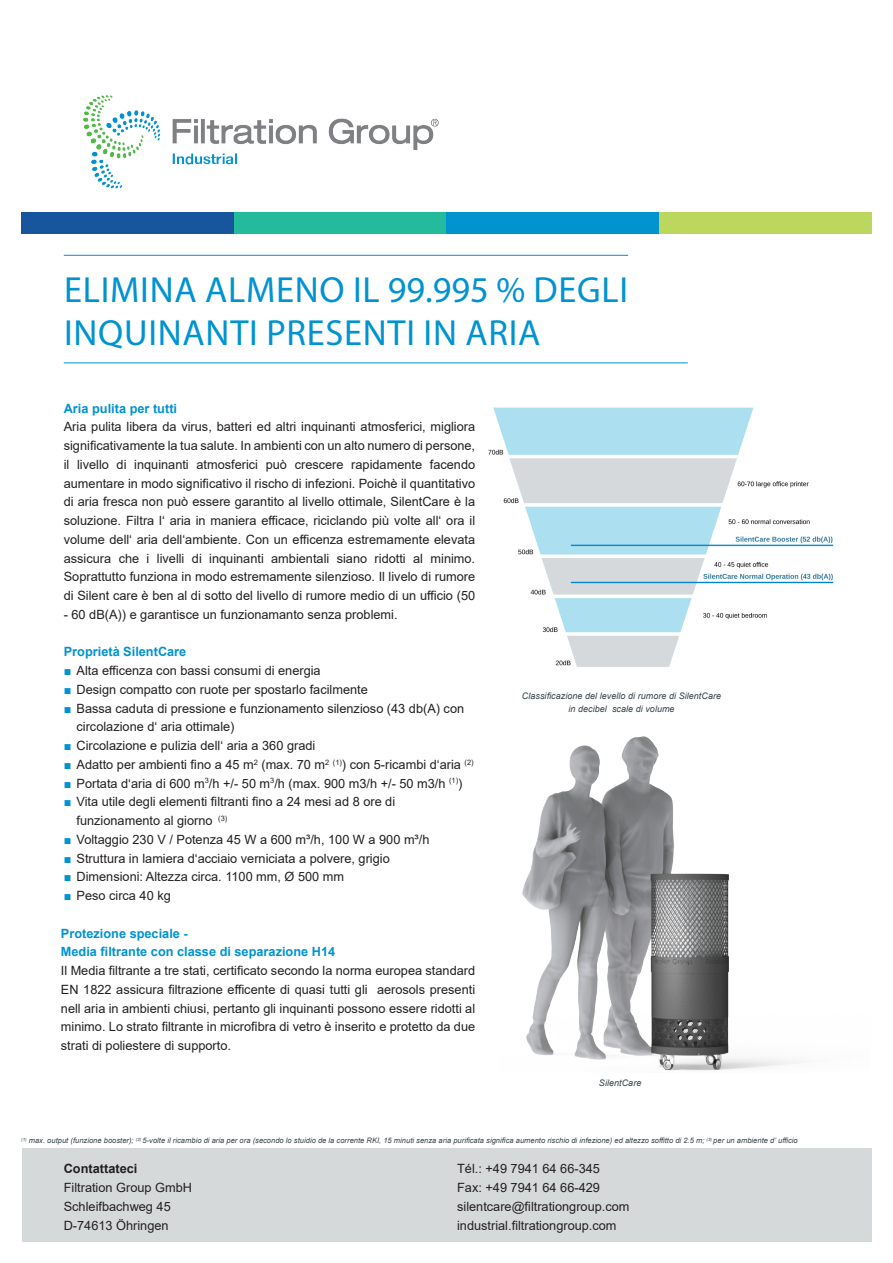
<style>
.page{position:relative;width:893px;height:1263px;background:#fff}
.page>*{position:absolute;margin:0;border:0;box-sizing:border-box;transform-origin:0 0}
.t1{font:36.45px/43.8px "Myriad Pro";letter-spacing:.02em;color:#0093d0}
.DE_Subline{font:12.75px/18.8px "Arial";color:#231f20}
.DE_Subline-2{font:700 12.75px "Arial";color:#0093d0}
.DE_Zitat{font:italic 9px "Arial";letter-spacing:.005em;color:#36454c}
.DE_Zitat-2{font:italic 7.5px "Arial";letter-spacing:.005em;color:#36454c}
.s1{color:#0093d0}
.s2{font-weight:700}
</style>
<div class="page">
<div style="left:22px;top:1148px;width:850px;height:94px;background:#d6d9da"></div>
<img style="left:83px;top:95px;width:356px;height:94px">
<div style="left:21px;top:213px;width:213px;height:21px;background:#18559f"></div>
<div style="left:234px;top:213px;width:212px;height:21px;background:#24bb9d"></div>
<div style="left:446px;top:213px;width:213px;height:21px;background:#0093d0"></div>
<div style="left:659px;top:213px;width:213px;height:21px;background:#bbd75e"></div>
<img style="left:488px;top:407px;width:346px;height:260px">
<img style="left:522px;top:736px;width:276px;height:335px">
<hr style="left:64px;top:255px;width:564px;height:1px;background:#0093d0">
<hr style="left:64px;top:362px;width:624px;height:1px;background:#0093d0">
<p class="t1" style="left:64px;top:267px;width:565px">ELIMINA ALMENO IL 99.995 % DEGLI<br>INQUINANTI PRESENTI IN ARIA</p>
<p class="DE_Subline-2" style="left:64px;top:399px;width:115px">Aria pulita per tutti</p>
<p class="DE_Subline" style="left:64px;top:417px;width:413px;text-align:justify">Aria pulita libera da virus, batteri ed altri inquinanti atmosferici, migliora significativamente la tua salute. In ambienti con un alto numero di persone, il livello di inquinanti atmosferici può crescere rapidamente facendo aumentare in modo significativo il rischo di infezioni. Poichè il quantitativo di aria fresca non può essere garantito al livello ottimale, SilentCare è la soluzione. Filtra l‘ aria in maniera efficace, riciclando più volte all‘ ora il volume dell‘ aria dell‘ambiente. Con un efficenza estremamente elevata assicura che i livelli di inquinanti ambientali siano ridotti al minimo.<br>Soprattutto funziona in modo estremamente silenzioso. Il livelo di rumore di Silent care è ben al di sotto del livello di rumore medio di un ufficio (50</p>
<p class="DE_Subline" style="left:64px;top:605px;width:335px">- 60 dB(A)) e garantisce un funzionamanto senza problemi.</p>
<p class="DE_Subline-2" style="left:64px;top:643px;width:124px">Proprietà SilentCare</p>
<p class="DE_Subline" style="left:64px;top:661px;width:258px"><span class="s1">■</span> Alta efficenza con bassi consumi di energia</p>
<p class="DE_Subline" style="left:64px;top:680px;width:306px"><span class="s1">■</span> Design compatto con ruote per spostarlo facilmente</p>
<p class="DE_Subline" style="left:77px;top:699px;width:389px;text-indent:-13px"><span class="s1">■</span> Bassa caduta di pressione e funzionamento silenzioso (43 db(A) con circolazione d‘ aria ottimale)</p>
<p class="DE_Subline" style="left:64px;top:736px;width:253px"><span class="s1">■</span> Circolazione e pulizia dell‘ aria a 360 gradi</p>
<p class="DE_Subline" style="left:64px;top:755px;width:411px"><span class="s1">■</span> Adatto per ambienti fino a 45 m<sup>2</sup> (max. 70 m<sup>2</sup> <sup>(1)</sup>) con 5-ricambi d‘aria <sup>(2)</sup></p>
<p class="DE_Subline" style="left:64px;top:774px;width:400px"><span class="s1">■</span> Portata d‘aria di 600 m<sup>3</sup>/h +/- 50 m<sup>3</sup>/h (max. 900 m3/h +/- 50 m3/h <sup>(1)</sup>)</p>
<p class="DE_Subline" style="left:77px;top:792px;width:320px;text-indent:-13px"><span class="s1">■</span> Vita utile degli elementi filtranti fino a 24 mesi ad 8 ore di funzionamento al giorno <sup>(3)</sup></p>
<p class="DE_Subline" style="left:64px;top:830px;width:367px"><span class="s1">■</span> Voltaggio 230 V / Potenza 45 W a 600 m³/h, 100 W a 900 m³/h</p>
<p class="DE_Subline" style="left:64px;top:849px;width:327px"><span class="s1">■</span> Struttura in lamiera d‘acciaio verniciata a polvere, grigio</p>
<p class="DE_Subline" style="left:64px;top:867px;width:282px"><span class="s1">■</span> Dimensioni: Altezza circa. 1100 mm, Ø 500 mm</p>
<p class="DE_Subline" style="left:64px;top:886px;width:109px"><span class="s1">■</span> Peso circa 40 kg</p>
<p class="DE_Subline-2" style="left:61px;top:924px;width:128px">Protezione speciale -</p>
<p class="DE_Subline-2" style="left:61px;top:943px;width:276px">Media filtrante con classe di separazione H14</p>
<p class="DE_Subline" style="left:61px;top:961px;width:416px;text-align:justify">Il Media filtrante a tre stati, certificato secondo la norma europea standard EN 1822 assicura filtrazione efficente di quasi tutti gli aerosols presenti nell aria in ambienti chiusi, pertanto gli inquinanti possono essere ridotti al minimo. Lo strato filtrante in microfibra di vetro è inserito e protetto da due strati di poliestere di supporto.</p>
<p class="DE_Zitat" style="left:522px;top:690px;width:201px">Classificazione del levello di rumore di SilentCare</p>
<p class="DE_Zitat" style="left:568px;top:703px;width:108px">in decibel scale di volume</p>
<p class="DE_Zitat" style="left:599px;top:1077px;width:44px">SilentCare</p>
<p class="DE_Zitat-2" style="left:21px;top:1136px;width:778px"><sup>(1)</sup> max. output (funzione booster); <sup>(2)</sup> 5-volte il ricambio di aria per ora (secondo lo stuidio de la corrente RKI, 15 minuti senza aria purificata significa aumento rischio di infezione) ed altezzo soffitto di 2.5 m; <sup>(3)</sup> per un ambiente d‘ ufficio</p>
<p class="DE_Subline" style="left:64px;top:1159px;width:130px"><span class="s2">Contattateci<br></span>Filtration Group GmbH</p>
<p class="DE_Subline" style="left:64px;top:1197px;width:109px">Schleifbachweg 45</p>
<p class="DE_Subline" style="left:64px;top:1216px;width:106px">D-74613 Öhringen</p>
<p class="DE_Subline" style="left:457px;top:1159px;width:144px">Tél.: +49 7941 64 66-345<br>Fax: +49 7941 64 66-429</p>
<p class="DE_Subline" style="left:457px;top:1197px;width:174px">silentcare@filtrationgroup.com</p>
<p class="DE_Subline" style="left:457px;top:1216px;width:161px">industrial.filtrationgroup.com</p>
</div>
